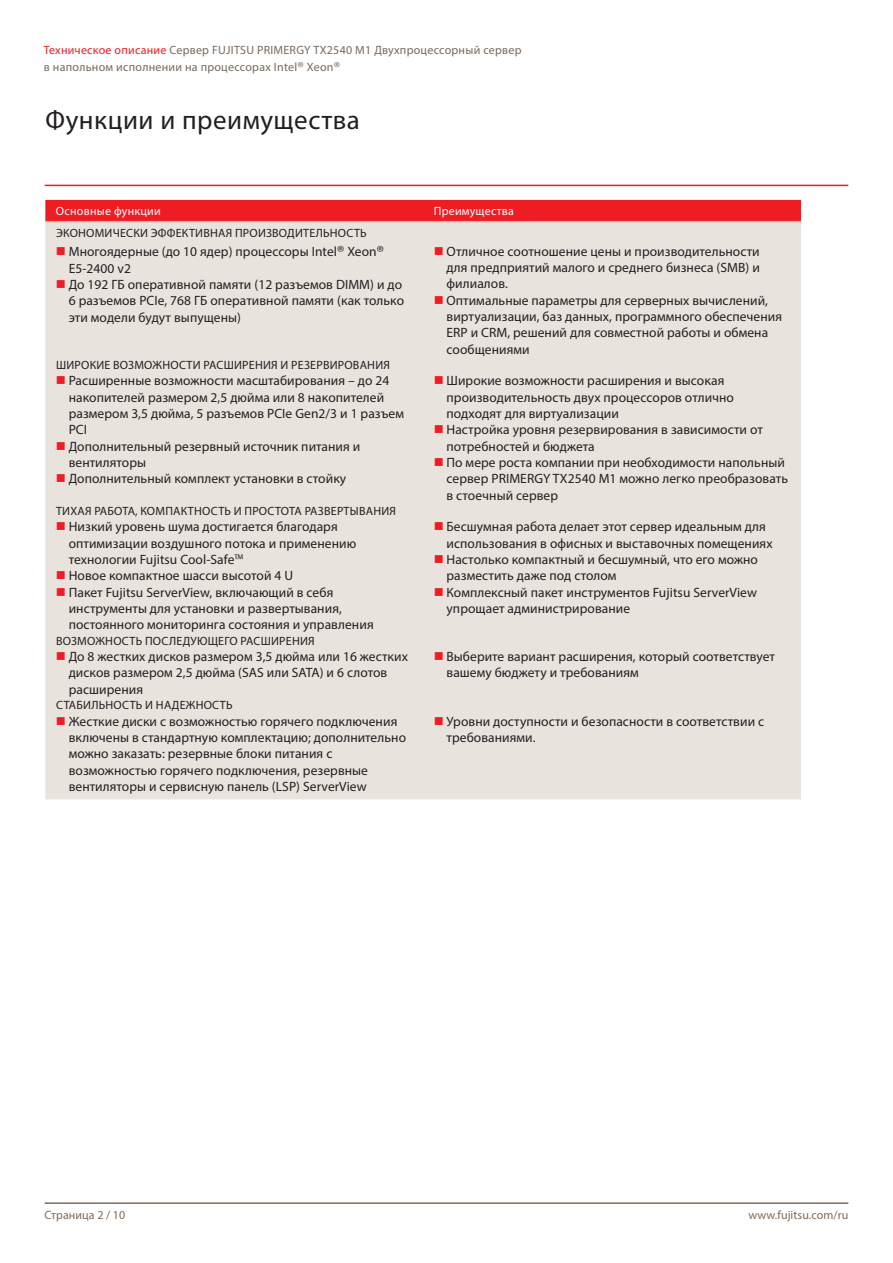
<style>
.page{position:relative;width:893px;height:1263px;background:#fff}
.page>*{position:absolute;margin:0;border:0;box-sizing:border-box;transform-origin:0 0}
.ComponentHeading{font:27px "Myriad Pro";letter-spacing:.02em;color:#231f20}
.t1{font:13.5px/16.4px "Myriad Pro";letter-spacing:.005em;color:#231f20}
.FeatureBenefitSubhea{font:12px "Myriad Pro";letter-spacing:.02em;color:#231f20}
.RunningHeader{font:12px/16.4px "Myriad Pro";letter-spacing:.02em;color:#78695d}
.FeatureBenefitHeadin{font:12px "Myriad Pro";letter-spacing:.02em;color:#fff}
.RunningFooter_R{font:12px "Myriad Pro";letter-spacing:.005em;color:#7f6959}
.RunningFooter_L{font:12px "Myriad Pro";letter-spacing:.005em;color:#7f6959}
.s1{color:#ee1d23}
.s2{font-family:"Fujitsu Sans";font-weight:300}
</style>
<div class="page">
<hr style="left:45px;top:1202px;width:803px;height:2px;background:#7f6959">
<div style="left:45px;top:200px;width:756px;height:21px;background:#ee1d23"></div>
<div style="left:45px;top:222px;width:756px;height:577px;background:#e9e3de"></div>
<hr style="left:45px;top:221px;width:378px;height:1px;background:#c9bcb1">
<hr style="left:423px;top:221px;width:378px;height:1px;background:#c9bcb1">
<hr style="left:45px;top:185px;width:803px;height:1px;background:#ee1d23">
<svg style="left:57px;top:247px;width:8px;height:8px"></svg>
<svg style="left:57px;top:280px;width:8px;height:8px"></svg>
<svg style="left:435px;top:247px;width:8px;height:8px"></svg>
<svg style="left:435px;top:296px;width:8px;height:8px"></svg>
<svg style="left:57px;top:376px;width:8px;height:8px"></svg>
<svg style="left:57px;top:442px;width:8px;height:8px"></svg>
<svg style="left:57px;top:474px;width:8px;height:8px"></svg>
<svg style="left:435px;top:376px;width:8px;height:8px"></svg>
<svg style="left:435px;top:425px;width:8px;height:8px"></svg>
<svg style="left:435px;top:458px;width:8px;height:8px"></svg>
<svg style="left:57px;top:522px;width:8px;height:8px"></svg>
<svg style="left:57px;top:571px;width:8px;height:8px"></svg>
<svg style="left:57px;top:588px;width:8px;height:8px"></svg>
<svg style="left:435px;top:522px;width:8px;height:8px"></svg>
<svg style="left:435px;top:555px;width:8px;height:8px"></svg>
<svg style="left:435px;top:588px;width:8px;height:8px"></svg>
<svg style="left:57px;top:652px;width:8px;height:8px"></svg>
<svg style="left:435px;top:652px;width:8px;height:8px"></svg>
<svg style="left:57px;top:717px;width:8px;height:8px"></svg>
<svg style="left:435px;top:717px;width:8px;height:8px"></svg>
<p class="RunningHeader" style="left:44px;top:42px;width:479px"><span class="s1">Техническое описание</span> Сервер FUJITSU PRIMERGY TX2540 M1 Двухпроцессорный сервер в напольном исполнении на процессорах Intel<span class="s2">®</span> Xeon<span class="s2">®</span></p>
<p class="ComponentHeading" style="left:45px;top:103px;width:316px">Функции и преимущества</p>
<p class="FeatureBenefitHeadin" style="left:56px;top:204px;width:106px">Основные функции</p>
<p class="FeatureBenefitHeadin" style="left:434px;top:204px;width:82px">Преимущества</p>
<p class="FeatureBenefitSubhea" style="left:56px;top:226px;width:312px">ЭКОНОМИЧЕСКИ ЭФФЕКТИВНАЯ ПРОИЗВОДИТЕЛЬНОСТЬ</p>
<p class="t1" style="left:69px;top:243px;width:317px">Многоядерные (до 10 ядер) процессоры Intel<span class="s2">®</span> Xeon<span class="s2">®<br></span>E5-2400 v2</p>
<p class="t1" style="left:69px;top:276px;width:337px">До 192 ГБ оперативной памяти (12 разъемов DIMM) и до<br>6 разъемов PCIe, 768 ГБ оперативной памяти (как только эти модели будут выпущены)</p>
<p class="t1" style="left:447px;top:243px;width:315px;text-align:justify">Отличное соотношение цены и производительности для предприятий малого и среднего бизнеса (SMB) и филиалов.</p>
<p class="t1" style="left:447px;top:292px;width:337px">Оптимальные параметры для серверных вычислений, виртуализации, баз данных, программного обеспечения ERP и CRM, решений для совместной работы и обмена сообщениями</p>
<p class="FeatureBenefitSubhea" style="left:56px;top:357px;width:335px">ШИРОКИЕ ВОЗМОЖНОСТИ РАСШИРЕНИЯ И РЕЗЕРВИРОВАНИЯ</p>
<p class="t1" style="left:69px;top:372px;width:337px">Расширенные возможности масштабирования – до 24 накопителей размером 2,5 дюйма или 8 накопителей размером 3,5 дюйма, 5 разъемов PCIe Gen2/3 и 1 разъем PCI</p>
<p class="t1" style="left:69px;top:438px;width:293px">Дополнительный резервный источник питания и вентиляторы</p>
<p class="t1" style="left:69px;top:470px;width:279px">Дополнительный комплект установки в стойку</p>
<p class="FeatureBenefitSubhea" style="left:56px;top:503px;width:341px">ТИХАЯ РАБОТА, КОМПАКТНОСТЬ И ПРОСТОТА РАЗВЕРТЫВАНИЯ</p>
<p class="t1" style="left:69px;top:518px;width:289px">Низкий уровень шума достигается благодаря оптимизации воздушного потока и применению технологии Fujitsu Cool-Safe<span class="s2">™</span></p>
<p class="t1" style="left:69px;top:567px;width:226px">Новое компактное шасси высотой 4 U</p>
<p class="t1" style="left:69px;top:584px;width:306px">Пакет Fujitsu ServerView, включающий в себя инструменты для установки и развертывания, постоянного мониторинга состояния и управления</p>
<p class="t1" style="left:447px;top:372px;width:289px">Широкие возможности расширения и высокая производительность двух процессоров отлично подходят для виртуализации</p>
<p class="t1" style="left:447px;top:421px;width:318px">Настройка уровня резервирования в зависимости от потребностей и бюджета</p>
<p class="t1" style="left:447px;top:454px;width:343px">По мере роста компании при необходимости напольный сервер PRIMERGY TX2540 M1 можно легко преобразовать в стоечный сервер</p>
<p class="t1" style="left:447px;top:518px;width:328px">Бесшумная работа делает этот сервер идеальным для использования в офисных и выставочных помещениях</p>
<p class="t1" style="left:447px;top:551px;width:313px">Настолько компактный и бесшумный, что его можно разместить даже под столом</p>
<p class="t1" style="left:447px;top:584px;width:312px">Комплексный пакет инструментов Fujitsu ServerView упрощает администрирование</p>
<p class="FeatureBenefitSubhea" style="left:56px;top:633px;width:260px">ВОЗМОЖНОСТЬ ПОСЛЕДУЮЩЕГО РАСШИРЕНИЯ</p>
<p class="t1" style="left:69px;top:648px;width:341px">До 8 жестких дисков размером 3,5 дюйма или 16 жестких дисков размером 2,5 дюйма (SAS или SATA) и 6 слотов расширения</p>
<p class="t1" style="left:447px;top:648px;width:330px">Выберите вариант расширения, который соответствует вашему бюджету и требованиям</p>
<p class="FeatureBenefitSubhea" style="left:56px;top:698px;width:178px">СТАБИЛЬНОСТЬ И НАДЕЖНОСТЬ</p>
<p class="t1" style="left:69px;top:713px;width:339px">Жесткие диски c возможностью горячего подключения включены в стандартную комплектацию; дополнительно можно заказать: резервные блоки питания с возможностью горячего подключения, резервные вентиляторы и сервисную панель (LSP) ServerView</p>
<p class="t1" style="left:447px;top:713px;width:319px">Уровни доступности и безопасности в соответствии с требованиями.</p>
<p class="RunningFooter_L" style="left:45px;top:1207px;width:82px">Страница 2 / 10</p>
<p class="RunningFooter_R" style="left:748px;top:1207px;width:101px">www.fujitsu.com/ru</p>
</div>
